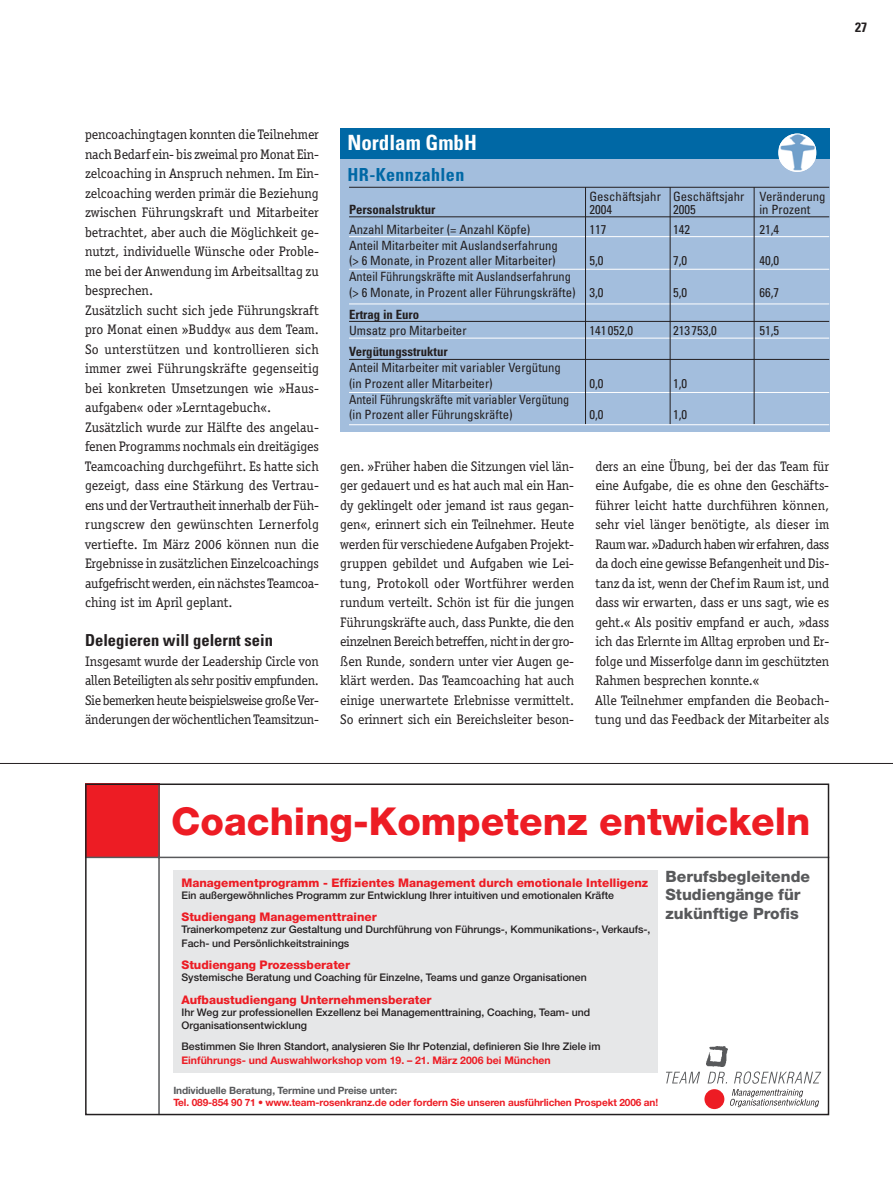
<style>
.page{position:relative;width:893px;height:1191px;background:#fff}
.page>*{position:absolute;margin:0;border:0;box-sizing:border-box;transform-origin:0 0}
.t1{font:800 38.55px "Helvetica Neue";color:#ed1c24}
.t2{font:700 condensed 21px "Univers";color:#fff}
.t3{font:700 condensed 18px "Univers";letter-spacing:.02em;color:#0068a5}
.t4{font:700 condensed 16.5px "Univers";color:#231f20}
.t5{font:800 15.6px/18.8px "Helvetica Neue";color:#58595b}
.t6{font:14.25px/19.5px "Officina Serif";color:#231f20}
.t7{font:700 condensed 13.5px "Univers";color:#231f20}
.t8{font:condensed 12.75px/15.8px "Univers";color:#231f20}
.t9{font:condensed 12.75px/15.8px "Univers";color:#231f20;scale:.95 1}
.t10{font:700 condensed 12.75px "Univers";color:#231f20}
.t11{font:800 11.85px "Helvetica Neue";color:#ed1c24}
.t12{font:500 10.5px/13.5px "Helvetica Neue";color:#231f20}
.t13{font:700 10.5px "Helvetica Neue";color:#ed1c24}
.t14{font:700 10.05px "Helvetica Neue";letter-spacing:-.01em;color:#ed1c24}
.t15{font:700 10.05px "Helvetica Neue";letter-spacing:-.01em;color:#58595b}
</style>
<div class="page">
<hr style="left:0;top:763px;width:892px;height:1px;background:#231f20">
<svg style="left:85px;top:783px;width:745px;height:333px"></svg>
<div style="left:340px;top:129px;width:489px;height:303px;background:#a3bedd"></div>
<div style="left:340px;top:129px;width:489px;height:30px;background:#0068a5"></div>
<svg style="left:778px;top:134px;width:38px;height:38px"></svg>
<img style="left:779px;top:134px;width:37px;height:38px;border-radius:50%">
<hr style="left:349px;top:187px;width:480px;height:1px;background:#231f20">
<hr style="left:349px;top:216px;width:480px;height:1px;background:#231f20">
<hr style="left:349px;top:236px;width:480px;height:1px;background:#fff">
<hr style="left:349px;top:269px;width:480px;height:1px;background:#fff">
<hr style="left:349px;top:321px;width:480px;height:1px;background:#231f20">
<hr style="left:349px;top:359px;width:480px;height:1px;background:#231f20">
<hr style="left:349px;top:392px;width:480px;height:1px;background:#fff">
<hr style="left:349px;top:304px;width:480px;height:1px;background:#fff">
<hr style="left:349px;top:338px;width:480px;height:1px;background:#fff">
<hr style="left:585px;top:187px;width:1px;height:237px;background:#231f20">
<hr style="left:670px;top:187px;width:1px;height:237px;background:#231f20">
<hr style="left:754px;top:187px;width:1px;height:237px;background:#231f20">
<hr style="left:349px;top:424px;width:480px;height:1px;background:#fff">
<p class="t7" style="left:855px;top:22px;width:13px">27</p>
<p class="t6" style="left:85px;top:126px;width:235px">pencoachingtagen konnten die Teilnehmer nach Bedarf ein- bis zweimal pro Monat Ein&shy;zelcoaching in Anspruch nehmen. Im Ein&shy;zelcoaching werden primär die Beziehung zwischen Führungskraft und Mitarbeiter betrachtet, aber auch die Möglichkeit ge&shy;nutzt, individuelle Wünsche oder Proble&shy;me bei der Anwendung im Arbeitsalltag zu besprechen.<br>Zusätzlich sucht sich jede Führungskraft pro Monat einen »Buddy« aus dem Team.<br>So unterstützen und kontrollieren sich immer zwei Führungskräfte gegenseitig bei konkreten Umsetzungen wie »Haus&shy;aufgaben« oder »Lerntagebuch«.<br>Zusätzlich wurde zur Hälfte des angelau&shy;fenen Programms nochmals ein dreitägiges Teamcoaching durchgeführt. Es hatte sich gezeigt, dass eine Stärkung des Vertrau&shy;ens und der Vertrautheit innerhalb der Füh&shy;rungscrew den gewünschten Lernerfolg vertiefte. Im März 2006 können nun die Ergebnisse in zusätzlichen Einzelcoachings aufgefrischt werden, ein nächstes Teamcoa&shy;ching ist im April geplant.</p>
<p class="t4" style="left:85px;top:634px;width:189px">Delegieren will gelernt sein</p>
<p class="t6" style="left:85px;top:652px;width:235px;text-align:justify">Insgesamt wurde der Leadership Circle von allen Beteiligten als sehr positiv empfunden.<br>Sie bemerken heute beispielsweise große Ver&shy;änderungen der wöchentlichen Teamsitzun-</p>
<h2 class="t2" style="left:347px;top:135px;width:131px">Nordlam GmbH</h2>
<p class="t3" style="left:348px;top:168px;width:118px">HR-Kennzahlen</p>
<p class="t8" style="left:589px;top:190px;width:238px">Geschäftsjahr Geschäftsjahr Veränderung</p>
<p class="t10" style="left:349px;top:204px;width:88px">Personalstruktur</p>
<p class="t8" style="left:589px;top:202px;width:24px">2004</p>
<p class="t8" style="left:673px;top:202px;width:24px">2005</p>
<p class="t8" style="left:759px;top:202px;width:52px">in Prozent</p>
<p class="t8" style="left:349px;top:223px;width:183px">Anzahl Mitarbeiter (= Anzahl Köpfe)</p>
<p class="t8" style="left:589px;top:223px;width:18px">117</p>
<p class="t8" style="left:673px;top:223px;width:18px">142</p>
<p class="t8" style="left:759px;top:223px;width:21px">21,4</p>
<p class="t8" style="left:349px;top:238px;width:210px">Anteil Mitarbeiter mit Auslandserfahrung (&gt; 6 Monate, in Prozent aller Mitarbeiter)</p>
<p class="t8" style="left:589px;top:254px;width:16px">5,0</p>
<p class="t8" style="left:673px;top:254px;width:16px">7,0</p>
<p class="t8" style="left:759px;top:254px;width:21px">40,0</p>
<p class="t8" style="left:349px;top:270px;width:256px">Anteil Führungskräfte mit Auslandserfahrung<br>(&gt; 6 Monate, in Prozent aller Führungskräfte) 3,0</p>
<p class="t8" style="left:673px;top:286px;width:16px">5,0</p>
<p class="t8" style="left:759px;top:286px;width:21px">66,7</p>
<p class="t10" style="left:349px;top:309px;width:72px">Ertrag in Euro</p>
<p class="t8" style="left:349px;top:323px;width:119px">Umsatz pro Mitarbeiter</p>
<p class="t8" style="left:589px;top:323px;width:45px">141052,0</p>
<p class="t8" style="left:673px;top:323px;width:45px">213753,0</p>
<p class="t8" style="left:759px;top:323px;width:21px">51,5</p>
<p class="t10" style="left:349px;top:347px;width:100px">Vergütungsstruktur</p>
<p class="t8" style="left:349px;top:361px;width:213px">Anteil Mitarbeiter mit variabler Vergütung (in Prozent aller Mitarbeiter)</p>
<p class="t8" style="left:589px;top:376px;width:16px">0,0</p>
<p class="t8" style="left:673px;top:376px;width:16px">1,0</p>
<p class="t9" style="left:349px;top:392px;width:233px">Anteil Führungskräfte mit variabler Vergütung (in Prozent aller Führungskräfte)</p>
<p class="t8" style="left:589px;top:408px;width:16px">0,0</p>
<p class="t8" style="left:673px;top:408px;width:16px">1,0</p>
<p class="t6" style="left:340px;top:457px;width:235px;text-align:justify">gen. »Früher haben die Sitzungen viel län&shy;ger gedauert und es hat auch mal ein Han&shy;dy geklingelt oder jemand ist raus gegan&shy;gen«, erinnert sich ein Teilnehmer. Heute werden für verschiedene Aufgaben Projekt&shy;gruppen gebildet und Aufgaben wie Lei&shy;tung, Protokoll oder Wortführer werden rundum verteilt. Schön ist für die jungen Führungskräfte auch, dass Punkte, die den einzelnen Bereich betreffen, nicht in der gro&shy;ßen Runde, sondern unter vier Augen ge&shy;klärt werden. Das Teamcoaching hat auch einige unerwartete Erlebnisse vermittelt.<br>So erinnert sich ein Bereichsleiter beson-</p>
<p class="t6" style="left:595px;top:457px;width:235px">ders an eine Übung, bei der das Team für eine Aufgabe, die es ohne den Geschäfts&shy;führer leicht hatte durchführen können, sehr viel länger benötigte, als dieser im Raum war. »Dadurch haben wir erfahren, dass da doch eine gewisse Befangenheit und Dis&shy;tanz da ist, wenn der Chef im Raum ist, und dass wir erwarten, dass er uns sagt, wie es geht.« Als positiv empfand er auch, »dass ich das Erlernte im Alltag erproben und Er&shy;folge und Misserfolge dann im geschützten Rahmen besprechen konnte.«<br>Alle Teilnehmer empfanden die Beobach&shy;tung und das Feedback der Mitarbeiter als</p>
<h1 class="t1" style="left:171px;top:807px;width:640px">Coaching-Kompetenz entwickeln</h1>
<p class="t5" style="left:665px;top:868px;width:146px">Berufsbegleitende<br>Studiengänge für zukünftige Profis</p>
<p class="t11" style="left:181px;top:878px;width:468px">Managementprogramm - Effizientes Management durch emotionale Intelligenz</p>
<p class="t12" style="left:181px;top:889px;width:434px">Ein außergewöhnliches Programm zur Entwicklung Ihrer intuitiven und emotionalen Kräfte</p>
<p class="t11" style="left:181px;top:912px;width:197px">Studiengang Managementtrainer</p>
<p class="t12" style="left:181px;top:923px;width:471px">Trainerkompetenz zur Gestaltung und Durchführung von Führungs-, Kommunikations-, Verkaufs-,<br>Fach- und Persönlichkeitstrainings</p>
<p class="t11" style="left:181px;top:960px;width:170px">Studiengang Prozessberater</p>
<p class="t12" style="left:181px;top:971px;width:407px">Systemische Beratung und Coaching für Einzelne, Teams und ganze Organisationen</p>
<p class="t11" style="left:181px;top:995px;width:252px">Aufbaustudiengang Unternehmensberater</p>
<p class="t12" style="left:181px;top:1006px;width:410px">Ihr Weg zur professionellen Exzellenz bei Managementtraining, Coaching, Team- und<br>Organisationsentwicklung</p>
<p class="t12" style="left:181px;top:1040px;width:421px">Bestimmen Sie Ihren Standort, analysieren Sie Ihr Potenzial, definieren Sie Ihre Ziele im</p>
<p class="t13" style="left:181px;top:1056px;width:371px">Einführungs- und Auswahlworkshop vom 19. – 21. März 2006 bei München</p>
<p class="t15" style="left:173px;top:1086px;width:225px">Individuelle Beratung, Termine und Preise unter:</p>
<p class="t14" style="left:173px;top:1098px;width:486px">Tel. 089-854 90 71 • www.team-rosenkranz.de oder fordern Sie unseren ausführlichen Prospekt 2006 an!</p>
</div>
